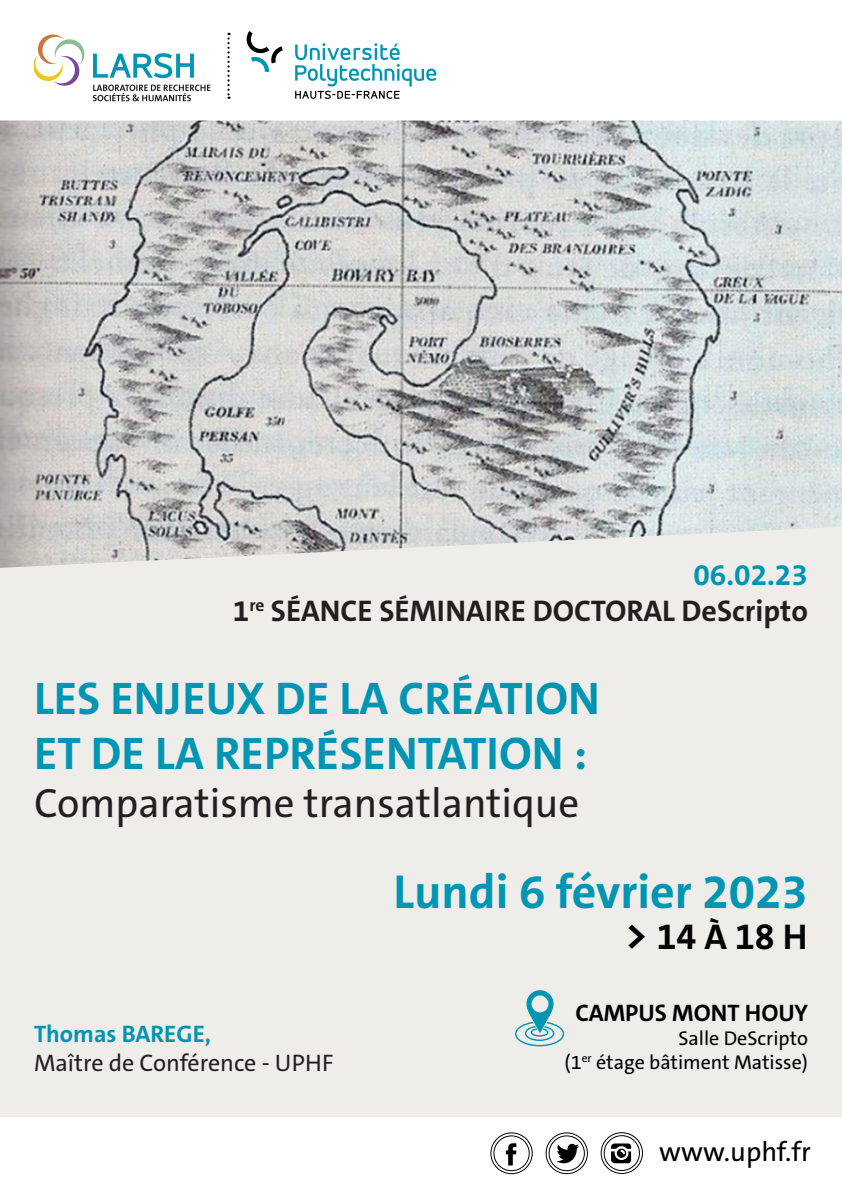
<style>
.page{position:relative;width:842px;height:1191px;background:#fff}
.page>*{position:absolute;margin:0;border:0;box-sizing:border-box;transform-origin:0 0}
.t1{font:700 48px "The Sans C5";color:#0095b3}
.t2{font:700 46px/55.2px "The Sans C5";color:#0095b3}
.t3{font:41px "The Sans C5";color:#231f20}
.t4{font:700 36px "The Sans C5";color:#010101}
.t5{font:700 30px "The Sans C5";color:#231f20}
.t6{font:700 30px "The Sans C5";color:#0095b3}
.t7{font:27.5px "The Sans C5";color:#010101}
.t8{font:24px/28.8px "The Sans C5";color:#231f20}
.t9{font:700 24px "The Sans C5";color:#010101}
.t10{font:20px/24px "The Sans C5";color:#010101;text-align:right}
.s1{font-weight:700;color:#0095b3}
.s2{font-size:41px}
</style>
<div class="page">
<div style="left:0;top:166px;width:842px;height:954px;background:#efedea"></div>
<div style="left:0;top:1117px;width:842px;height:74px;background:#fff"></div>
<img style="left:0;top:120px;width:842px;height:448px">
<div style="left:546px;top:1132px;width:42px;height:42px;border:1px solid #010101;border-radius:50%"></div>
<div style="left:549px;top:1135px;width:35px;height:35px;border:1px solid #010101;border-radius:50%"></div>
<svg style="left:506px;top:1143px;width:10px;height:22px"></svg>
<div style="left:491px;top:1132px;width:41px;height:42px;border:1px solid #010101;border-radius:50%"></div>
<div style="left:494px;top:1135px;width:35px;height:35px;border:1px solid #010101;border-radius:50%"></div>
<svg style="left:611px;top:1143px;width:20px;height:20px"></svg>
<div style="left:601px;top:1132px;width:42px;height:41px;border:1px solid #010101;border-radius:50%"></div>
<div style="left:604px;top:1135px;width:36px;height:35px;border:1px solid #010101;border-radius:50%"></div>
<svg style="left:556px;top:1143px;width:23px;height:20px"></svg>
<svg style="left:515px;top:990px;width:50px;height:57px"></svg>
<svg style="left:247px;top:31px;width:189px;height:68px"></svg>
<svg style="left:227px;top:33px;width:3px;height:66px"></svg>
<svg style="left:93px;top:53px;width:101px;height:25px"></svg>
<svg style="left:93px;top:85px;width:117px;height:16px"></svg>
<svg style="left:34px;top:34px;width:51px;height:52px"></svg>
<p class="t6" style="left:693px;top:555px;width:116px">06.02.23</p>
<p class="t5" style="left:233px;top:591px;width:577px">1<sup>re</sup> SÉANCE SÉMINAIRE DOCTORAL DeScripto</p>
<p class="t2" style="left:34px;top:671px;width:567px">LES ENJEUX DE LA CRÉATION<br>ET DE LA REPRÉSENTATION :</p>
<p class="t3" style="left:34px;top:777px;width:547px">Comparatisme transatlantique</p>
<p class="t8" style="left:34px;top:1019px;width:301px"><span class="s1">Thomas BAREGE,<br></span>Maître de Conférence - UPHF</p>
<p class="t1" style="left:394px;top:860px;width:416px">Lundi 6 février 2023</p>
<p class="t4" style="left:625px;top:913px;width:184px"><span class="s2">&gt;</span> 14 À 18 H</p>
<p class="t9" style="left:575px;top:997px;width:234px">CAMPUS MONT HOUY</p>
<p class="t10" style="left:565px;top:1026px;width:245px">Salle DeScripto<br>(1<sup>er</sup> étage bâtiment Matisse)</p>
<p class="t7" style="left:659px;top:1133px;width:153px">www.uphf.fr</p>
</div>
